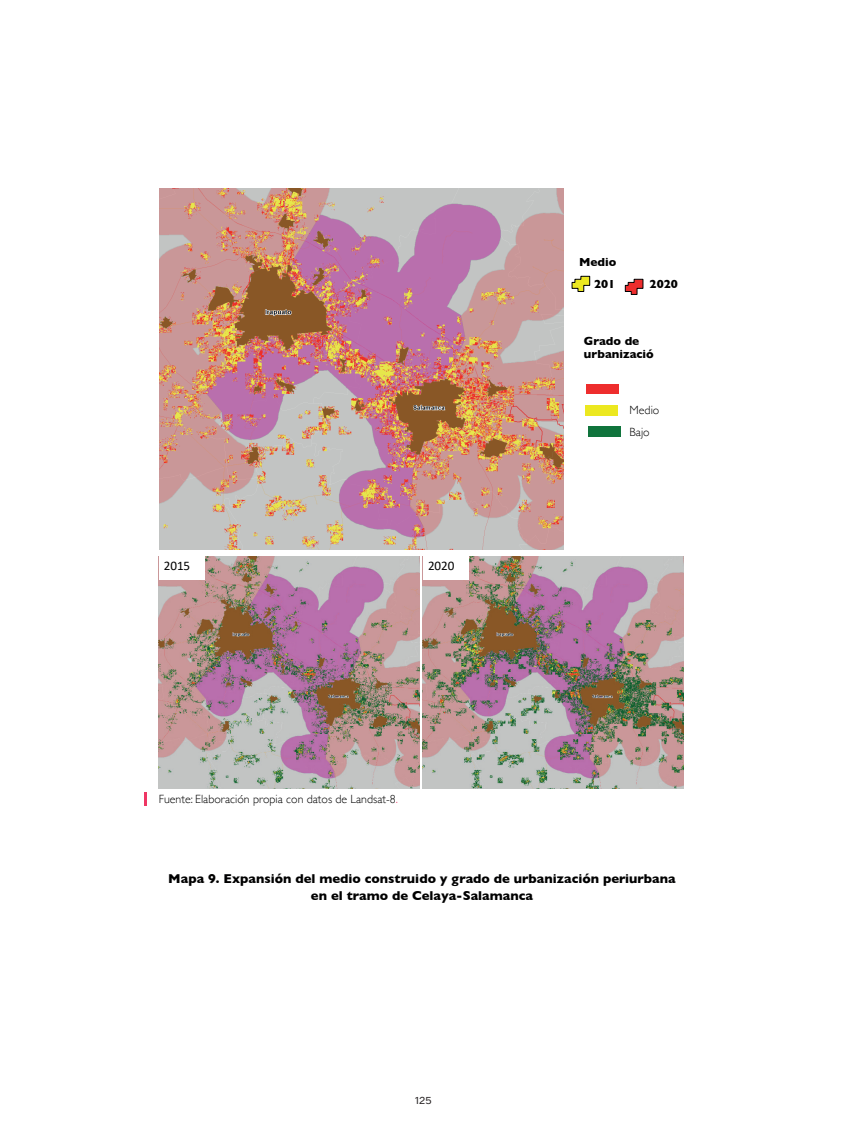
<style>
.page{position:relative;width:844px;height:1141px;background:#fff}
.page>*{position:absolute;margin:0;border:0;box-sizing:border-box;transform-origin:0 0}
.t1{font:700 13.12px/16.6px "Gill Sans";color:#000001;text-align:center}
.t2{font:13.12px "Calibri";color:#000001}
.t3{font:300 11.9px/22.2px "Gill Sans";color:#000001}
.t4{font:700 11.9px/22.6px "Gill Sans";color:#000001;text-align:right}
.t5{font:10.5px "Franklin Gothic ATF";color:#231f20}
.s1{color:#ef3664}
</style>
<div class="page">
<svg style="left:144px;top:793px;width:3px;height:13px"></svg>
<img style="left:159px;top:556px;width:260px;height:233px">
<img style="left:422px;top:556px;width:261px;height:233px">
<img style="left:159px;top:189px;width:404px;height:361px">
<div style="left:159px;top:556px;width:46px;height:24px;background:#fff"></div>
<div style="left:423px;top:556px;width:46px;height:23px;background:#fff"></div>
<svg style="left:571px;top:276px;width:19px;height:16px"></svg>
<svg style="left:625px;top:279px;width:18px;height:16px"></svg>
<div style="left:586px;top:385px;width:33px;height:9px;background:#ee2d2d"></div>
<div style="left:585px;top:406px;width:33px;height:10px;background:#ece820"></div>
<div style="left:587px;top:427px;width:33px;height:10px;background:#10743c"></div>
<p class="t4" style="left:579px;top:250px;width:39px">Medio<br>201</p>
<p class="t4" style="left:649px;top:272px;width:30px">2020</p>
<p class="t4" style="left:583px;top:334px;width:71px;line-height:13.1px;text-align:left">Grado de urbanizació</p>
<p class="t2" style="left:164px;top:556px;width:28px">2015</p>
<p class="t2" style="left:428px;top:556px;width:28px">2020</p>
<p class="t3" style="left:159px;top:787px;width:240px">Fuente: Elaboración propia con datos de Landsat-8<span class="s1">.</span></p>
<p class="t3" style="left:629px;top:398px;width:31px">Medio<br>Bajo</p>
<p class="t1" style="left:168px;top:870px;width:509px">Mapa 9. Expansión del medio construido y grado de urbanización periurbana en el tramo de Celaya-Salamanca</p>
<p class="t5" style="left:415px;top:1093px;width:18px">125</p>
</div>
